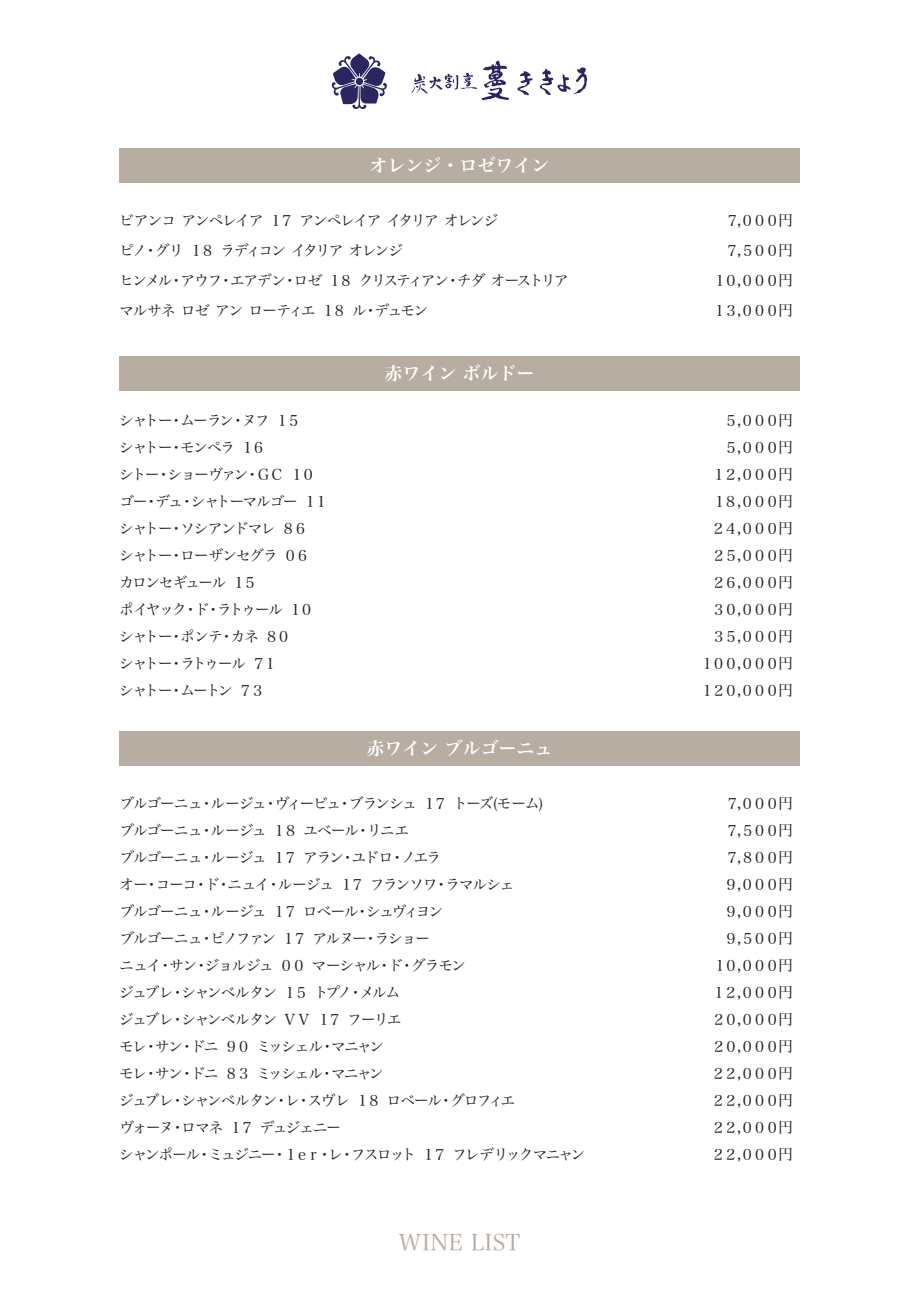
<style>
.page{position:relative;width:919px;height:1289px;background:#fff}
.page>*{position:absolute;margin:0;border:0;box-sizing:border-box;transform-origin:0 0}
.t1{font:22.5px "Hira Min Pro W3";letter-spacing:.025em;color:#b8ada3}
.t2{font:18px "Hira Min Pro W6";color:#fff}
.t3{font:15px/27px "Hira Min Pro W3";letter-spacing:-.13em;color:#231f20}
.t4{font:15px/27px "Hira Min Pro W3";letter-spacing:-.17em;color:#231f20;text-align:right}
</style>
<div class="page">
<svg style="left:331px;top:53px;width:56px;height:56px"></svg>
<div style="left:356px;top:78px;width:7px;height:7px;background:#2b2560;border-radius:50%"></div>
<svg style="left:517px;top:71px;width:16px;height:24px"></svg>
<svg style="left:540px;top:67px;width:47px;height:28px"></svg>
<svg style="left:411px;top:61px;width:98px;height:39px"></svg>
<div style="left:119px;top:149px;width:680px;height:34px;background:#b8ada3"></div>
<div style="left:119px;top:357px;width:680px;height:34px;background:#b8ada3"></div>
<div style="left:119px;top:731px;width:680px;height:34px;background:#b8ada3"></div>
<p class="t2" style="left:369px;top:149px;width:181px">オレンジ・ロゼワイン</p>
<p class="t3" style="left:119px;top:204px;width:451px;line-height:30px">ビアンコ アンペレイア １７ アンペレイア イタリア オレンジ<br>ピノ・グリ １８ ラディコン イタリア オレンジ<br>ヒンメル・アウフ・エアデン・ロゼ １８ クリスティアン・チダ オーストリアマルサネ ロゼ アン ローティエ １８ ル・デュモン</p>
<p class="t4" style="left:712px;top:204px;width:83px;line-height:30px">７,０００円<br>７,５００円<br>１０,０００円<br>１３,０００円</p>
<p class="t2" style="left:384px;top:357px;width:151px">赤ワイン ボルドー</p>
<p class="t3" style="left:119px;top:405px;width:211px">シャトー・ムーラン・ヌフ １５<br>シャトー・モンペラ １６<br>シトー・ショーヴァン・ＧＣ １０ゴー・デュ・シャトーマルゴー １１シャトー・ソシアンドマレ ８６<br>シャトー・ローザンセグラ ０６カロンセギュール １５<br>ポイヤック・ド・ラトゥール １０シャトー・ポンテ・カネ ８０<br>シャトー・ラトゥール ７１<br>シャトー・ムートン ７３</p>
<p class="t4" style="left:699px;top:405px;width:95px">５,０００円<br>５,０００円<br>１２,０００円<br>１８,０００円<br>２４,０００円<br>２５,０００円<br>２６,０００円<br>３０,０００円<br>３５,０００円<br>１００,０００円<br>１２０,０００円</p>
<p class="t2" style="left:366px;top:732px;width:187px">赤ワイン ブルゴーニュ</p>
<p class="t3" style="left:119px;top:788px;width:468px">ブルゴーニュ・ルージュ・ヴィービュ・ブランシュ １７ トーズ(モーム)<br>ブルゴーニュ・ルージュ １８ ユベール・リニエ<br>ブルゴーニュ・ルージュ １７ アラン・ユドロ・ノエラ<br>オー・コーコ・ド・ニュイ・ルージュ １７ フランソワ・ラマルシェ<br>ブルゴーニュ・ルージュ １７ ロベール・シュヴィヨン<br>ブルゴーニュ・ピノファン １７ アルヌー・ラショー<br>ニュイ・サン・ジョルジュ ００ マーシャル・ド・グラモン<br>ジュブレ・シャンベルタン １５ トプノ・メルム<br>ジュブレ・シャンベルタン ＶＶ １７ フーリエ<br>モレ・サン・ドニ ９０ ミッシェル・マニャン<br>モレ・サン・ドニ ８３ ミッシェル・マニャン<br>ジュブレ・シャンベルタン・レ・スヴレ １８ ロベール・グロフィエ<br>ヴォーヌ・ロマネ １７ デュジェニー<br>シャンポール・ミュジニー・１ｅｒ・レ・フスロット １７ フレデリックマニャン</p>
<p class="t4" style="left:711px;top:788px;width:84px">７,０００円<br>７,５００円<br>７,８００円<br>９,０００円<br>９,０００円<br>９,５００円<br>１０,０００円<br>１２,０００円<br>２０,０００円<br>２０,０００円<br>２２,０００円<br>２２,０００円<br>２２,０００円<br>２２,０００円</p>
<h1 class="t1" style="left:398px;top:1222px;width:123px">WINE LIST</h1>
</div>
